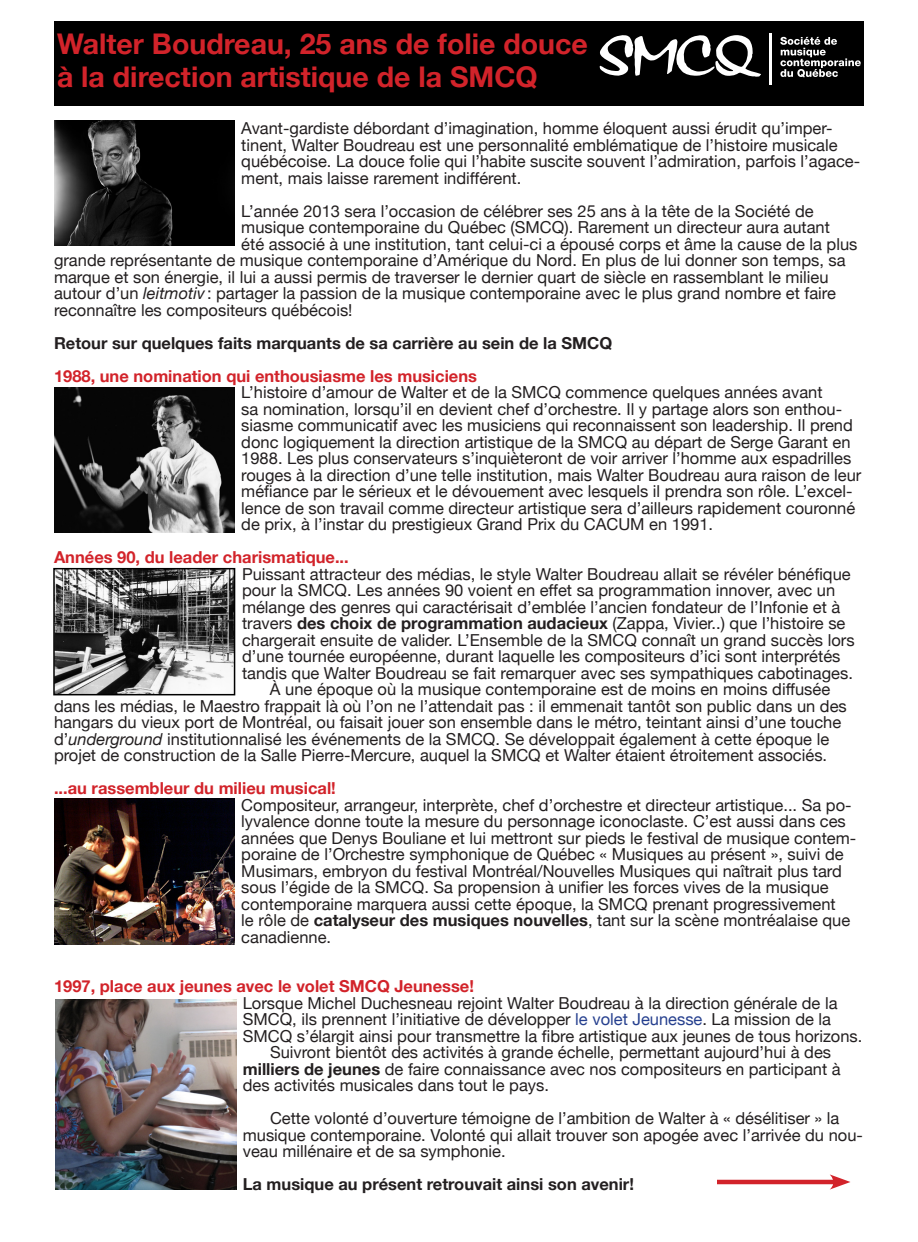
<style>
.page{position:relative;width:918px;height:1242px;background:#fff}
.page>*{position:absolute;margin:0;border:0;box-sizing:border-box;transform-origin:0 0}
.t1{font:700 28.5px/33px "Helvetica Neue";color:#d2232a}
.t2{font:16.5px/16.5px "Helvetica Neue";color:#231f20}
.t3{font:700 16.5px "Helvetica Neue";color:#d2232a}
.t4{font:700 16.5px "Helvetica Neue";color:#231f20}
.s1{font-style:italic}
.s2{font-weight:700}
.s3{color:#253f8e}
</style>
<div class="page">
<div style="left:54px;top:21px;width:810px;height:84px;background:#000"></div>
<hr style="left:769px;top:34px;width:3px;height:51px;background:#fff">
<svg style="left:780px;top:37px;width:81px;height:41px"></svg>
<svg style="left:600px;top:35px;width:161px;height:42px"></svg>
<img style="left:54px;top:120px;width:181px;height:126px">
<img style="left:54px;top:387px;width:181px;height:145px">
<img style="left:56px;top:571px;width:176px;height:121px">
<div style="left:53px;top:568px;width:182px;height:127px;border:2px solid #000"></div>
<img style="left:56px;top:999px;width:180px;height:191px">
<img style="left:54px;top:799px;width:181px;height:145px">
<hr style="left:717px;top:1180px;width:121px;height:4px;background:#d2232a">
<svg style="left:830px;top:1174px;width:20px;height:16px"></svg>
<p class="t1" style="left:57px;top:27px;width:532px">Walter Boudreau, 25 ans de folie douce à la direction artistique de la SMCQ</p>
<p class="t2" style="left:241px;top:120px;width:620px">Avant-gardiste débordant d’imagination, homme éloquent aussi érudit qu’imper&shy;tinent, Walter Boudreau est une personnalité emblématique de l’histoire musicale québécoise. La douce folie qui l’habite suscite souvent l’admiration, parfois l’agace&shy;ment, mais laisse rarement indifférent.</p>
<p class="t2" style="left:241px;top:202px;width:574px">L’année 2013 sera l’occasion de célébrer ses 25 ans à la tête de la Société de</p>
<p class="t2" style="left:241px;top:219px;width:590px">musique contemporaine du Québec (SMCQ). Rarement un directeur aura autant</p>
<p class="t2" style="left:241px;top:235px;width:618px">été associé à une institution, tant celui-ci a épousé corps et âme la cause de la plus</p>
<p class="t2" style="left:54px;top:252px;width:793px">grande représentante de musique contemporaine d’Amérique du Nord. En plus de lui donner son temps, sa</p>
<p class="t2" style="left:54px;top:268px;width:776px">marque et son énergie, il lui a aussi permis de traverser le dernier quart de siècle en rassemblant le milieu</p>
<p class="t2" style="left:54px;top:285px;width:784px">autour d’un <span class="s1">leitmotiv</span> : partager la passion de la musique contemporaine avec le plus grand nombre et faire</p>
<p class="t2" style="left:54px;top:301px;width:300px">reconnaître les compositeurs québécois!</p>
<p class="t4" style="left:54px;top:333px;width:560px">Retour sur quelques faits marquants de sa carrière au sein de la SMCQ</p>
<p class="t3" style="left:54px;top:366px;width:425px">1988, une nomination qui enthousiasme les musiciens</p>
<p class="t2" style="left:241px;top:384px;width:622px">L’histoire d’amour de Walter et de la SMCQ commence quelques années avant<br>sa nomination, lorsqu’il en devient chef d’orchestre. Il y partage alors son enthou&shy;siasme communicatif avec les musiciens qui reconnaissent son leadership. Il prend donc logiquement la direction artistique de la SMCQ au départ de Serge Garant en 1988. Les plus conservateurs s’inquièteront de voir arriver l’homme aux espadrilles rouges à la direction d’une telle institution, mais Walter Boudreau aura raison de leur méfiance par le sérieux et le dévouement avec lesquels il prendra son rôle. L’excel&shy;lence de son travail comme directeur artistique sera d’ailleurs rapidement couronné de prix, à l’instar du prestigieux Grand Prix du CACUM en 1991.</p>
<p class="t3" style="left:54px;top:547px;width:296px">Années 90, du leader charismatique...</p>
<p class="t2" style="left:242px;top:565px;width:614px">Puissant attracteur des médias, le style Walter Boudreau allait se révéler bénéfique pour la SMCQ. Les années 90 voient en effet sa programmation innover, avec un mélange des genres qui caractérisait d’emblée l’ancien fondateur de l’Infonie et à travers <span class="s2">des choix de programmation audacieux</span> (Zappa, Vivier..) que l’histoire se chargerait ensuite de valider. L’Ensemble de la SMCQ connaît un grand succès lors d’une tournée européenne, durant laquelle les compositeurs d’ici sont interprétés tandis que Walter Boudreau se fait remarquer avec ses sympathiques cabotinages.</p>
<p class="t2" style="left:54px;top:681px;width:794px;text-indent:216px">À une époque où la musique contemporaine est de moins en moins diffusée dans les médias, le Maestro frappait là où l’on ne l’attendait pas : il emmenait tantôt son public dans un des hangars du vieux port de Montréal, ou faisait jouer son ensemble dans le métro, teintant ainsi d’une touche d’<span class="s1">underground</span> institutionnalisé les événements de la SMCQ. Se développait également à cette époque le projet de construction de la Salle Pierre-Mercure, auquel la SMCQ et Walter étaient étroitement associés.</p>
<p class="t3" style="left:54px;top:778px;width:283px">...au rassembleur du milieu musical!</p>
<p class="t2" style="left:241px;top:796px;width:616px">Compositeur, arrangeur, interprète, chef d’orchestre et directeur artistique... Sa po&shy;lyvalence donne toute la mesure du personnage iconoclaste. C’est aussi dans ces années que Denys Bouliane et lui mettront sur pieds le festival de musique contem&shy;poraine de l’Orchestre symphonique de Québec « Musiques au présent », suivi de Musimars, embryon du festival Montréal/Nouvelles Musiques qui naîtrait plus tard sous l’égide de la SMCQ. Sa propension à unifier les forces vives de la musique contemporaine marquera aussi cette époque, la SMCQ prenant progressivement<br>le rôle de <span class="s2">catalyseur des musiques nouvelles</span>, tant sur la scène montréalaise que canadienne.</p>
<p class="t3" style="left:54px;top:976px;width:421px">1997, place aux jeunes avec le volet SMCQ Jeunesse!</p>
<p class="t2" style="left:243px;top:994px;width:621px">Lorsque Michel Duchesneau rejoint Walter Boudreau à la direction générale de la<br>SMCQ, ils prennent l’initiative de développer <span class="s3">le volet Jeunesse</span>. La mission de la<br>SMCQ s’élargit ainsi pour transmettre la fibre artistique aux jeunes de tous horizons.</p>
<p class="t2" style="left:243px;top:1044px;width:599px;text-indent:27px">Suivront bientôt des activités à grande échelle, permettant aujourd’hui à des <span class="s2">milliers de jeunes</span> de faire connaissance avec nos compositeurs en participant à des activités musicales dans tout le pays.</p>
<p class="t2" style="left:243px;top:1110px;width:622px;text-indent:27px">Cette volonté d’ouverture témoigne de l’ambition de Walter à « désélitiser » la musique contemporaine. Volonté qui allait trouver son apogée avec l’arrivée du nou&shy;veau millénaire et de sa symphonie.</p>
<p class="t4" style="left:243px;top:1174px;width:393px">La musique au présent retrouvait ainsi son avenir!</p>
</div>
